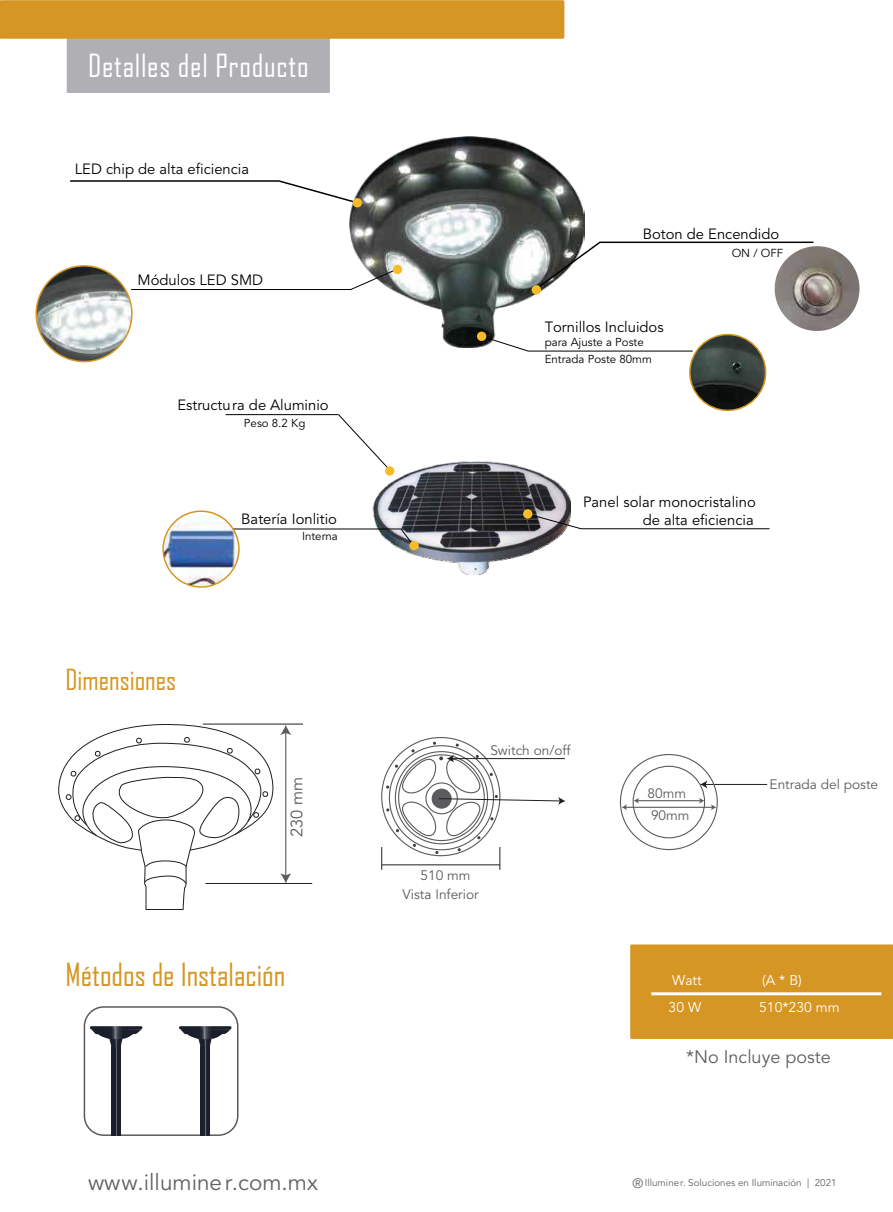
<style>
.page{position:relative;width:893px;height:1212px;background:#fff}
.page>*{position:absolute;margin:0;border:0;box-sizing:border-box;transform-origin:0 0}
.t1{font:30.6px "Agency FB";color:#d59623}
.t2{font:30.6px "Agency FB";letter-spacing:.025em;color:#fff}
.t3{font:27.9px "Agency FB";color:#d59623}
.t4{font:22.5px "Avenir LT Std";color:#5f6163}
.t5{font:18px "Avenir LT Std";color:#5e5f63}
.t6{font:16.5px "Avenir LT Std";color:#5c5c5e}
.t7{font:14.85px/17.7px "Avenir LT Std";color:#010101;text-align:right}
.t8{font:13.95px "Avenir LT Std";color:#fff}
.t9{font:13.65px/22.2px "Avenir LT Std";color:#5c5c5e}
.t10{font:11.55px "Avenir LT Std";color:#010101}
.t11{font:9.75px "Avenir LT Std";color:#5f6163}
.s1{font-size:13.5px}
</style>
<div class="page">
<img style="left:350px;top:137px;width:235px;height:211px">
<img style="left:373px;top:462px;width:197px;height:113px">
<div style="left:67px;top:38px;width:263px;height:55px;background:#afafb4"></div>
<div style="left:0;top:0;width:564px;height:39px;background:#d59623"></div>
<img style="left:775px;top:246px;width:84px;height:85px;border-radius:42px">
<svg style="left:131px;top:268px;width:266px;height:22px"></svg>
<div style="left:393px;top:265px;width:9px;height:9px;background:#fbbb29;border-radius:50%"></div>
<svg style="left:337px;top:414px;width:55px;height:58px"></svg>
<div style="left:385px;top:466px;width:9px;height:10px;background:#fbbb29;border-radius:50%"></div>
<svg style="left:481px;top:335px;width:212px;height:17px"></svg>
<div style="left:477px;top:332px;width:9px;height:9px;background:#fbbb29;border-radius:50%"></div>
<svg style="left:527px;top:513px;width:243px;height:16px"></svg>
<div style="left:523px;top:509px;width:9px;height:10px;background:#fbbb29;border-radius:50%"></div>
<svg style="left:536px;top:241px;width:279px;height:49px"></svg>
<div style="left:532px;top:285px;width:9px;height:9px;background:#fbbb29;border-radius:50%"></div>
<svg style="left:70px;top:179px;width:289px;height:26px"></svg>
<div style="left:353px;top:198px;width:9px;height:9px;background:#fbbb29;border-radius:50%"></div>
<img style="left:690px;top:335px;width:76px;height:75px;border-radius:38px">
<div style="left:689px;top:334px;width:77px;height:77px;border:2px solid #d59623;border-radius:50%"></div>
<svg style="left:239px;top:528px;width:176px;height:19px"></svg>
<div style="left:409px;top:541px;width:10px;height:9px;background:#fbbb29;border-radius:50%"></div>
<hr style="left:225px;top:414px;width:114px;height:1px;background:#010101">
<img style="left:165px;top:516px;width:74px;height:71px">
<div style="left:177px;top:550px;width:46px;height:5px;background:#4465ae"></div>
<div style="left:162px;top:510px;width:78px;height:78px;border:2px solid #d59623;border-radius:50%"></div>
<div style="left:84px;top:1006px;width:154px;height:130px;border:2px solid #5b5a59;border-radius:19px"></div>
<div style="left:630px;top:944px;width:263px;height:95px;background:#d59623"></div>
<hr style="left:651px;top:992px;width:230px;height:3px;background:#fff">
<svg style="left:111px;top:1047px;width:10px;height:88px"></svg>
<svg style="left:90px;top:1026px;width:52px;height:3px"></svg>
<svg style="left:91px;top:1029px;width:51px;height:18px"></svg>
<svg style="left:200px;top:1047px;width:10px;height:88px"></svg>
<svg style="left:179px;top:1026px;width:53px;height:3px"></svg>
<svg style="left:180px;top:1029px;width:51px;height:18px"></svg>
<svg style="left:386px;top:785px;width:3px;height:4px"></svg>
<hr style="left:382px;top:864px;width:118px;height:1px;background:#211e1f">
<hr style="left:705px;top:784px;width:62px;height:1px;background:#211e1f">
<svg style="left:700px;top:780px;width:7px;height:8px"></svg>
<svg style="left:395px;top:742px;width:171px;height:128px"></svg>
<svg style="left:381px;top:847px;width:1px;height:23px"></svg>
<hr style="left:637px;top:800px;width:64px;height:1px;background:#5c5c5e">
<svg style="left:633px;top:798px;width:6px;height:6px"></svg>
<svg style="left:699px;top:798px;width:6px;height:6px"></svg>
<hr style="left:625px;top:807px;width:88px;height:1px;background:#5c5c5e">
<svg style="left:621px;top:804px;width:6px;height:6px"></svg>
<svg style="left:711px;top:804px;width:5px;height:6px"></svg>
<img style="left:36px;top:266px;width:96px;height:95px;border-radius:48px">
<div style="left:35px;top:265px;width:98px;height:97px;border:2px solid #d59623;border-radius:50%"></div>
<hr style="left:203px;top:724px;width:100px;height:1px;background:#211e1f">
<hr style="left:205px;top:883px;width:107px;height:1px;background:#211e1f">
<svg style="left:58px;top:723px;width:233px;height:187px"></svg>
<h1 class="t2" style="left:88px;top:46px;width:222px">Detalles del Producto</h1>
<p class="t7" style="left:75px;top:160px;width:176px">LED chip de alta eficiencia</p>
<p class="t7" style="left:138px;top:272px;width:127px">Módulos LED SMD</p>
<p class="t7" style="left:177px;top:397px;width:153px">Estructura de Aluminio</p>
<p class="t10" style="left:244px;top:416px;width:63px">Peso 8.2 Kg</p>
<h2 class="t3" style="left:66px;top:662px;width:112px">Dimensiones</h2>
<p class="t7" style="left:241px;top:510px;width:97px">Batería Ionlitio</p>
<p class="t10" style="left:302px;top:530px;width:37px">Interna</p>
<p class="t6" style="left:287px;top:837px;width:62px;rotate:-90deg">230 mm</p>
<h1 class="t1" style="left:66px;top:956px;width:221px">Métodos de Instalación</h1>
<p class="t7" style="left:643px;top:226px;width:138px">Boton de Encendido</p>
<p class="t10" style="left:732px;top:247px;width:53px">ON / OFF</p>
<p class="t7" style="left:545px;top:319px;width:120px">Tornillos Incluidos</p>
<p class="t10" style="left:545px;top:335px;width:101px">para Ajuste a Poste</p>
<p class="t10" style="left:545px;top:353px;width:109px">Entrada Poste 80mm</p>
<p class="t7" style="left:583px;top:494px;width:174px">Panel solar monocristalino de alta eficiencia</p>
<p class="t9" style="left:490px;top:739px;width:82px">Switch on/off</p>
<p class="t9" style="left:421px;top:865px;width:51px">510 mm</p>
<p class="t9" style="left:402px;top:884px;width:78px">Vista Inferior</p>
<p class="t9" style="left:648px;top:782px;width:43px">80mm<br>90mm</p>
<p class="t9" style="left:769px;top:773px;width:110px">Entrada del poste</p>
<p class="t8" style="left:672px;top:972px;width:31px">Watt</p>
<p class="t8" style="left:762px;top:972px;width:41px">(A * B)</p>
<p class="t8" style="left:669px;top:999px;width:34px">30 W</p>
<p class="t8" style="left:759px;top:999px;width:82px">510*230 mm</p>
<p class="t5" style="left:686px;top:1046px;width:146px">*No Incluye poste</p>
<h3 class="t4" style="left:88px;top:1170px;width:231px">www.illuminer.com.mx</h3>
<p class="t11" style="left:632px;top:1177px;width:206px"><span class="s1">®</span> Illuminer. Soluciones en Iluminación | 2021</p>
</div>
